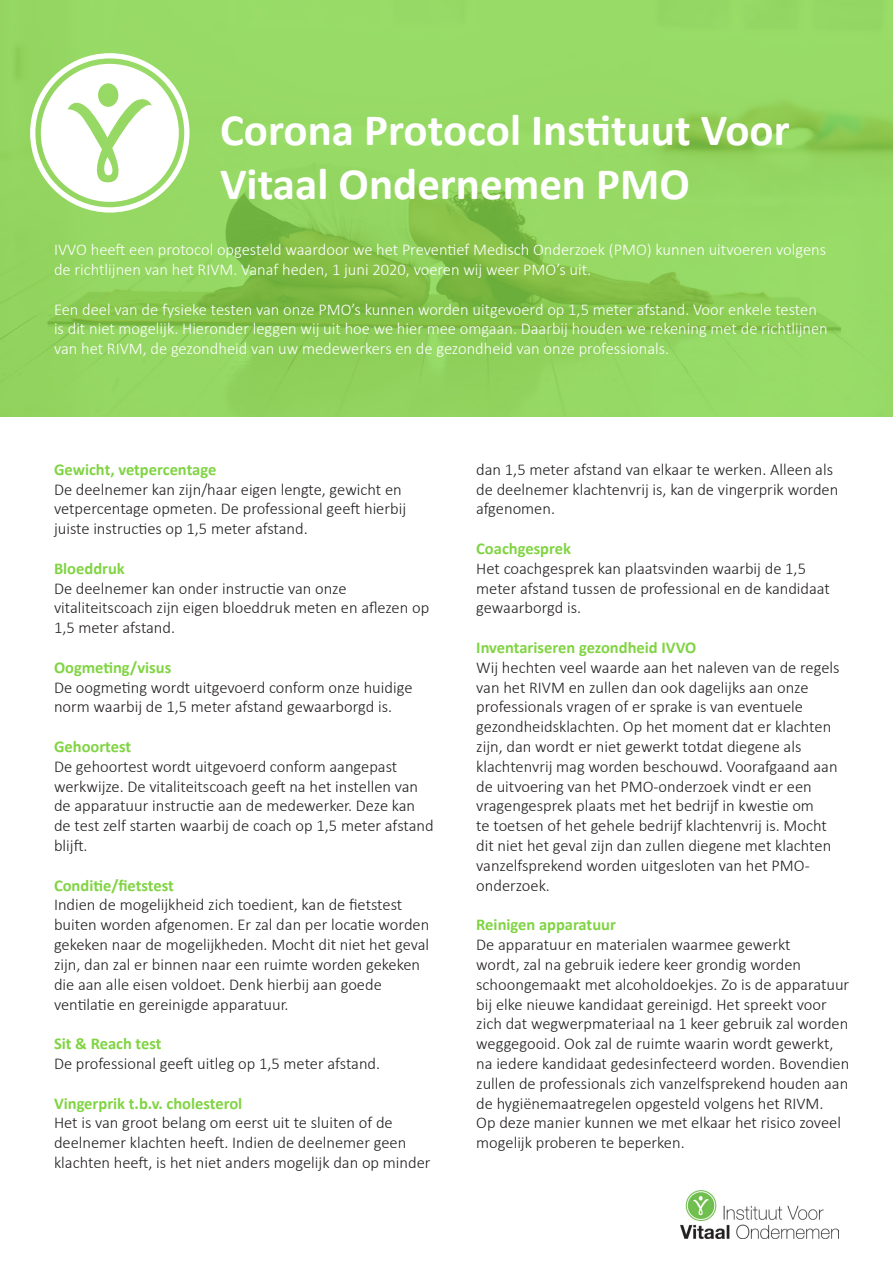
<style>
.page{position:relative;width:893px;height:1263px;background:#fff}
.page>*{position:absolute;margin:0;border:0;box-sizing:border-box;transform-origin:0 0}
.t1{font:700 45px/54px "Calibri";color:#fff}
.t2{font:300 16.5px/19.8px "Calibri";color:#231f20}
.t3{font:300 16.5px/19.8px "Calibri";color:#fff}
.t4{font:700 16.5px "Calibri";color:#80d443}
</style>
<div class="page">
<svg style="left:0;top:0;width:893px;height:417px;background:#92d35f"></svg>
<svg style="left:41px;top:64px;width:138px;height:138px"></svg>
<div style="left:30px;top:53px;width:160px;height:160px;border:5px solid #fff;border-radius:50%"></div>
<img style="left:681px;top:1191px;width:158px;height:48px">
<p class="t1" style="left:220px;top:103px;width:571px">Corona Protocol Instituut Voor<br>Vitaal Ondernemen PMO</p>
<p class="t3" style="left:54px;top:240px;width:774px">IVVO heeft een protocol opgesteld waardoor we het Preventief Medisch Onderzoek (PMO) kunnen uitvoeren volgens de richtlijnen van het RIVM. Vanaf heden, 1 juni 2020, voeren wij weer PMO’s uit.</p>
<p class="t3" style="left:54px;top:299px;width:775px">Een deel van de fysieke testen van onze PMO’s kunnen worden uitgevoerd op 1,5 meter afstand. Voor enkele testen is dit niet mogelijk. Hieronder leggen wij uit hoe we hier mee omgaan. Daarbij houden we rekening met de richtlijnen van het RIVM, de gezondheid van uw medewerkers en de gezondheid van onze professionals.</p>
<p class="t4" style="left:54px;top:458px;width:164px">Gewicht, vetpercentage</p>
<p class="t2" style="left:54px;top:479px;width:354px">De deelnemer kan zijn/haar eigen lengte, gewicht en vetpercentage opmeten. De professional geeft hierbij juiste instructies op 1,5 meter afstand.</p>
<p class="t4" style="left:54px;top:557px;width:72px">Bloeddruk</p>
<p class="t2" style="left:54px;top:578px;width:377px">De deelnemer kan onder instructie van onze vitaliteitscoach zijn eigen bloeddruk meten en aflezen op<br>1,5 meter afstand.</p>
<p class="t4" style="left:54px;top:656px;width:119px">Oogmeting/visus</p>
<p class="t2" style="left:54px;top:677px;width:360px">De oogmeting wordt uitgevoerd conform onze huidige norm waarbij de 1,5 meter afstand gewaarborgd is.</p>
<p class="t4" style="left:54px;top:735px;width:79px">Gehoortest</p>
<p class="t2" style="left:54px;top:756px;width:381px">De gehoortest wordt uitgevoerd conform aangepast werkwijze. De vitaliteitscoach geeft na het instellen van de apparatuur instructie aan de medewerker. Deze kan de test zelf starten waarbij de coach op 1,5 meter afstand blijft.</p>
<p class="t4" style="left:54px;top:873px;width:121px">Conditie/fietstest</p>
<p class="t2" style="left:54px;top:895px;width:377px">Indien de mogelijkheid zich toedient, kan de fietstest buiten worden afgenomen. Er zal dan per locatie worden gekeken naar de mogelijkheden. Mocht dit niet het geval zijn, dan zal er binnen naar een ruimte worden gekeken die aan alle eisen voldoet. Denk hierbij aan goede ventilatie en gereinigde apparatuur.</p>
<p class="t4" style="left:54px;top:1032px;width:109px">Sit &amp; Reach test</p>
<p class="t2" style="left:54px;top:1053px;width:328px">De professional geeft uitleg op 1,5 meter afstand.</p>
<p class="t4" style="left:54px;top:1091px;width:190px">Vingerprik t.b.v. cholesterol</p>
<p class="t2" style="left:54px;top:1113px;width:378px">Het is van groot belang om eerst uit te sluiten of de deelnemer klachten heeft. Indien de deelnemer geen klachten heeft, is het niet anders mogelijk dan op minder</p>
<p class="t2" style="left:476px;top:459px;width:364px">dan 1,5 meter afstand van elkaar te werken. Alleen als de deelnemer klachtenvrij is, kan de vingerprik worden afgenomen.</p>
<p class="t4" style="left:476px;top:537px;width:96px">Coachgesprek</p>
<p class="t2" style="left:476px;top:558px;width:355px">Het coachgesprek kan plaatsvinden waarbij de 1,5 meter afstand tussen de professional en de kandidaat gewaarborgd is.</p>
<p class="t4" style="left:476px;top:636px;width:222px">Inventariseren gezondheid IVVO</p>
<p class="t2" style="left:476px;top:657px;width:365px">Wij hechten veel waarde aan het naleven van de regels van het RIVM en zullen dan ook dagelijks aan onze professionals vragen of er sprake is van eventuele gezondheidsklachten. Op het moment dat er klachten zijn, dan wordt er niet gewerkt totdat diegene als klachtenvrij mag worden beschouwd. Voorafgaand aan de uitvoering van het PMO-onderzoek vindt er een vragengesprek plaats met het bedrijf in kwestie om<br>te toetsen of het gehele bedrijf klachtenvrij is. Mocht dit niet het geval zijn dan zullen diegene met klachten vanzelfsprekend worden uitgesloten van het PMO&shy;onderzoek.</p>
<p class="t4" style="left:476px;top:913px;width:141px">Reinigen apparatuur</p>
<p class="t2" style="left:476px;top:934px;width:375px">De apparatuur en materialen waarmee gewerkt<br>wordt, zal na gebruik iedere keer grondig worden schoongemaakt met alcoholdoekjes. Zo is de apparatuur bij elke nieuwe kandidaat gereinigd. Het spreekt voor zich dat wegwerpmateriaal na 1 keer gebruik zal worden weggegooid. Ook zal de ruimte waarin wordt gewerkt, na iedere kandidaat gedesinfecteerd worden. Bovendien zullen de professionals zich vanzelfsprekend houden aan de hygiënemaatregelen opgesteld volgens het RIVM.<br>Op deze manier kunnen we met elkaar het risico zoveel mogelijk proberen te beperken.</p>
</div>
